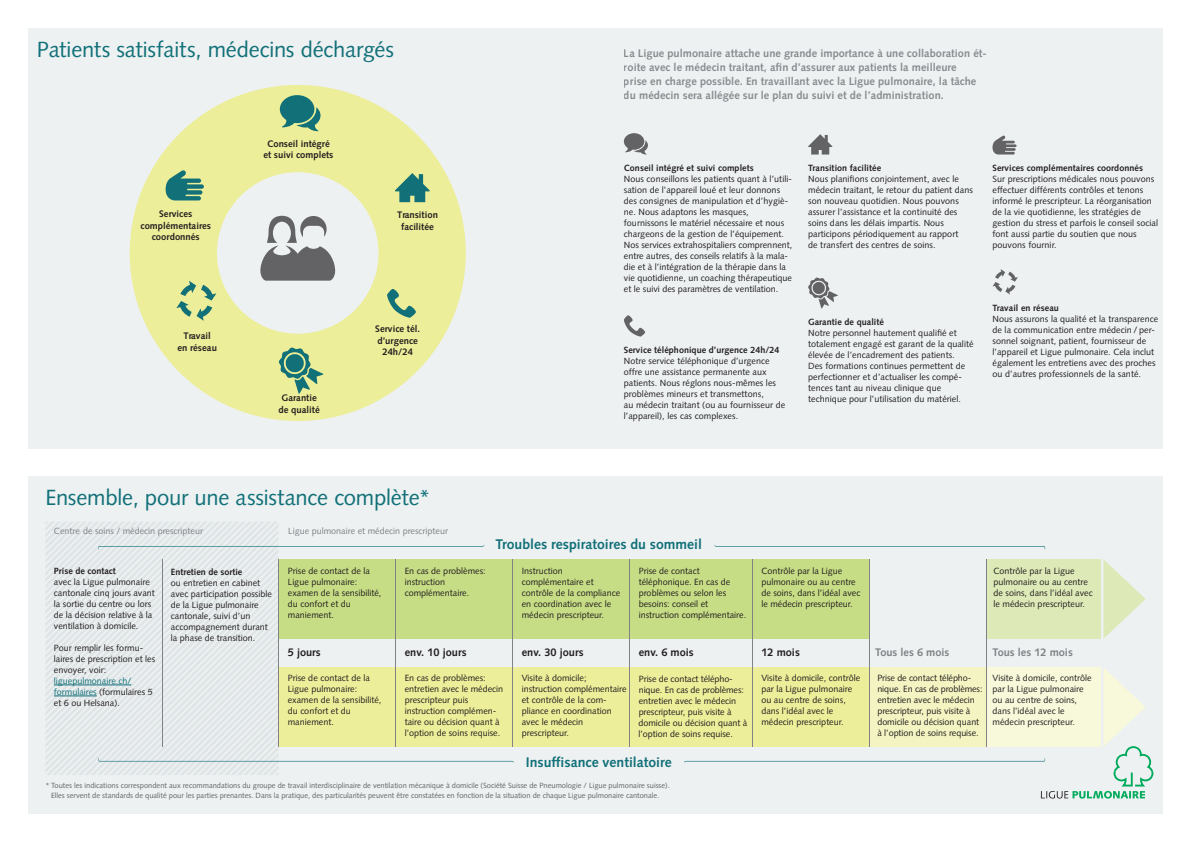
<style>
.page{position:relative;width:1191px;height:842px;background:#fff}
.page>*{position:absolute;margin:0;border:0;box-sizing:border-box;transform-origin:0 0}
._2_head_22pt_roman{font:22px "Syntax";letter-spacing:-.01em;color:#117078}
.t1{font:700 14px "Syntax";color:#117078}
.t2{font:700 11px/14px "Syntax";color:#939598}
.t3{font:700 11px "Syntax";color:#231f20}
.t4{font:700 11px "Syntax";color:#808285}
.t5{font:700 9.5px/11.4px "Syntax";color:#231f20;text-align:center}
._4_copy_grafik_9pt{font:9px/11px "Syntax";color:#231f20}
._4_copy_grafik_title{font:700 9px "Syntax";letter-spacing:.005em;color:#231f20}
.t6{font:9px "Syntax";color:#808285}
._7_quellentext__bild{font:7.5px/9.5px "Syntax";color:#636366}
.s1{font-weight:700}
.s2{color:#117078}
</style>
<div class="page">
<div style="left:28px;top:28px;width:1134px;height:421px;background:#edf1f2"></div>
<svg style="left:624px;top:133px;width:24px;height:22px"></svg>
<svg style="left:624px;top:315px;width:21px;height:22px"></svg>
<svg style="left:808px;top:134px;width:24px;height:21px"></svg>
<svg style="left:808px;top:277px;width:30px;height:32px"></svg>
<svg style="left:992px;top:135px;width:24px;height:20px"></svg>
<svg style="left:992px;top:269px;width:26px;height:26px"></svg>
<div style="left:28px;top:477px;width:1134px;height:337px;background:#edf1f2"></div>
<div style="left:279px;top:559px;width:590px;height:80px;background:#c7dd85"></div>
<div style="left:987px;top:559px;width:113px;height:80px;background:#ddeab7"></div>
<div style="left:279px;top:667px;width:590px;height:80px;background:#edee99"></div>
<hr style="left:629px;top:559px;width:1px;height:188px;background:#808285">
<hr style="left:752px;top:559px;width:1px;height:188px;background:#808285">
<hr style="left:869px;top:559px;width:1px;height:188px;background:#808285">
<hr style="left:986px;top:559px;width:1px;height:188px;background:#808285">
<svg style="left:46px;top:522px;width:468px;height:253px"></svg>
<svg style="left:714px;top:545px;width:331px;height:4px"></svg>
<svg style="left:1103px;top:559px;width:42px;height:80px"></svg>
<hr style="left:54px;top:685px;width:77px;height:1px;background:#117078">
<hr style="left:54px;top:696px;width:43px;height:1px;background:#117078">
<svg style="left:684px;top:667px;width:469px;height:132px"></svg>
<svg style="left:130px;top:85px;width:336px;height:336px;fill:#edee99"></svg>
<svg style="left:260px;top:216px;width:75px;height:65px"></svg>
<svg style="left:279px;top:347px;width:45px;height:47px;background:#94bb8b"></svg>
<svg style="left:176px;top:281px;width:40px;height:40px;background:#b7cf90"></svg>
<svg style="left:166px;top:170px;width:38px;height:30px"></svg>
<svg style="left:280px;top:95px;width:40px;height:36px"></svg>
<svg style="left:387px;top:289px;width:29px;height:29px"></svg>
<svg style="left:395px;top:173px;width:34px;height:29px"></svg>
<p class="_2_head_22pt_roman" style="left:37px;top:36px;width:359px">Patients satisfaits, médecins déchargés</p>
<p class="t5" style="left:140px;top:209px;width:72px">Services complémentaires coordonnés</p>
<p class="t5" style="left:177px;top:330px;width:41px">Travail<br>en réseau</p>
<p class="t5" style="left:263px;top:138px;width:72px">Conseil intégré et suivi complets</p>
<p class="t5" style="left:278px;top:392px;width:43px">Garantie de qualité</p>
<p class="t5" style="left:397px;top:209px;width:42px">Transition facilitée</p>
<p class="t5" style="left:375px;top:323px;width:46px">Service tél. d’urgence<br>24h/24</p>
<p class="_2_head_22pt_roman" style="left:45px;top:484px;width:387px">Ensemble, pour une assistance complète*</p>
<p class="t6" style="left:54px;top:526px;width:151px">Centre de soins / médecin prescripteur</p>
<p class="t6" style="left:288px;top:526px;width:161px">Ligue pulmonaire et médecin prescripteur</p>
<p class="t2" style="left:624px;top:46px;width:364px">La Ligue pulmonaire attache une grande importance à une collaboration ét&shy;roite avec le médecin traitant, afin d’assurer aux patients la meilleure<br>prise en charge possible. En travaillant avec la Ligue pulmonaire, la tâche du médecin sera allégée sur le plan du suivi et de l’administration.</p>
<p class="_4_copy_grafik_title" style="left:624px;top:163px;width:131px">Conseil intégré et suivi complets</p>
<p class="_4_copy_grafik_9pt" style="left:624px;top:173px;width:170px">Nous conseillons les patients quant à l’utili&shy;sation de l’appareil loué et leur donnons des consignes de manipulation et d’hygiè&shy;ne. Nous adaptons les masques, fournissons le matériel nécessaire et nous chargeons de la gestion de l’équipement.<br>Nos services extrahospitaliers comprennent, entre autres, des conseils relatifs à la mala&shy;die et à l’intégration de la thérapie dans la vie quotidienne, un coaching thérapeutique et le suivi des paramètres de ventilation.</p>
<p class="_4_copy_grafik_title" style="left:624px;top:345px;width:157px">Service téléphonique d’urgence 24h/24</p>
<p class="_4_copy_grafik_9pt" style="left:624px;top:355px;width:163px">Notre service téléphonique d’urgence offre une assistance permanente aux patients. Nous réglons nous-mêmes les problèmes mineurs et transmettons,<br>au médecin traitant (ou au fournisseur de l’appareil), les cas complexes.</p>
<p class="_4_copy_grafik_title" style="left:808px;top:163px;width:75px">Transition facilitée</p>
<p class="_4_copy_grafik_9pt" style="left:808px;top:173px;width:166px">Nous planifions conjointement, avec le médecin traitant, le retour du patient dans son nouveau quotidien. Nous pouvons assurer l’assistance et la continuité des soins dans les délais impartis. Nous participons périodiquement au rapport<br>de transfert des centres de soins.</p>
<p class="_4_copy_grafik_title" style="left:808px;top:317px;width:77px">Garantie de qualité</p>
<p class="_4_copy_grafik_9pt" style="left:808px;top:327px;width:167px">Notre personnel hautement qualifié et totalement engagé est garant de la qualité élevée de l’encadrement des patients.<br>Des formations continues permettent de perfectionner et d’actualiser les compé&shy;tences tant au niveau clinique que technique pour l’utilisation du matériel.</p>
<p class="_4_copy_grafik_title" style="left:992px;top:163px;width:152px">Services complémentaires coordonnés</p>
<p class="_4_copy_grafik_9pt" style="left:992px;top:173px;width:167px">Sur prescriptions médicales nous pouvons effectuer différents contrôles et tenons informé le prescripteur. La réorganisation de la vie quotidienne, les stratégies de gestion du stress et parfois le conseil social font aussi partie du soutien que nous pouvons fournir.</p>
<p class="_4_copy_grafik_title" style="left:992px;top:303px;width:68px">Travail en réseau</p>
<p class="_4_copy_grafik_9pt" style="left:992px;top:313px;width:167px">Nous assurons la qualité et la transparence de la communication entre médecin / per&shy;sonnel soignant, patient, fournisseur de l’appareil et Ligue pulmonaire. Cela inclut également les entretiens avec des proches ou d’autres professionnels de la santé.</p>
<p class="t1" style="left:495px;top:536px;width:208px">Troubles respiratoires du sommeil</p>
<p class="_4_copy_grafik_9pt" style="left:54px;top:565px;width:103px"><span class="s1">Prise de contact<br></span>avec la Ligue pulmonaire cantonale cinq jours avant la sortie du centre ou lors de la décision relative à la ventilation à domicile.</p>
<p class="_4_copy_grafik_9pt" style="left:54px;top:642px;width:103px">Pour remplir les formu&shy;laires de prescription et les envoyer, voir: <span class="s2">liguepulmonaire.ch/ formulaires</span> (formulaires 5 et 6 ou Helsana).</p>
<p class="_4_copy_grafik_9pt" style="left:171px;top:567px;width:103px"><span class="s1">Entretien de sortie<br></span>ou entretien en cabinet avec participation possible de la Ligue pulmonaire cantonale, suivi d’un accompagnement durant la phase de transition.</p>
<p class="_4_copy_grafik_9pt" style="left:288px;top:565px;width:95px">Prise de contact de la<br>Ligue pulmonaire: examen de la sensibilité, du confort et du maniement.</p>
<p class="_4_copy_grafik_9pt" style="left:405px;top:565px;width:82px">En cas de problèmes: instruction complémentaire.</p>
<p class="_4_copy_grafik_9pt" style="left:522px;top:565px;width:100px">Instruction complémentaire et contrôle de la compliance en coordination avec le médecin prescripteur.</p>
<p class="_4_copy_grafik_9pt" style="left:639px;top:565px;width:109px">Prise de contact téléphonique. En cas de problèmes ou selon les besoins: conseil et instruction complémentaire.</p>
<p class="t3" style="left:288px;top:646px;width:34px">5 jours</p>
<p class="t3" style="left:405px;top:646px;width:63px">env. 10 jours</p>
<p class="t3" style="left:522px;top:646px;width:63px">env. 30 jours</p>
<p class="t3" style="left:639px;top:646px;width:57px">env. 6 mois</p>
<p class="t3" style="left:761px;top:646px;width:40px">12 mois</p>
<p class="t4" style="left:875px;top:646px;width:76px">Tous les 6 mois</p>
<p class="_4_copy_grafik_9pt" style="left:761px;top:673px;width:100px">Visite à domicile, contrôle par la Ligue pulmonaire ou au centre de soins, dans l’idéal avec le médecin prescripteur.</p>
<p class="_4_copy_grafik_9pt" style="left:761px;top:565px;width:101px">Contrôle par la Ligue pulmonaire ou au centre de soins, dans l’idéal avec le médecin prescripteur.</p>
<p class="_4_copy_grafik_9pt" style="left:993px;top:565px;width:101px">Contrôle par la Ligue pulmonaire ou au centre de soins, dans l’idéal avec le médecin prescripteur.</p>
<p class="t4" style="left:992px;top:646px;width:82px">Tous les 12 mois</p>
<p class="_4_copy_grafik_9pt" style="left:288px;top:673px;width:95px">Prise de contact de la<br>Ligue pulmonaire: examen de la sensibilité, du confort et du maniement.</p>
<p class="_4_copy_grafik_9pt" style="left:405px;top:673px;width:100px">En cas de problèmes: entretien avec le médecin prescripteur puis instruction complémen&shy;taire ou décision quant à l’option de soins requise.</p>
<p class="_4_copy_grafik_9pt" style="left:522px;top:673px;width:106px">Visite à domicile; instruction complémentaire et contrôle de la com&shy;pliance en coordination avec le médecin prescripteur.</p>
<p class="_4_copy_grafik_9pt" style="left:638px;top:673px;width:110px">Prise de contact télépho&shy;nique. En cas de problèmes: entretien avec le médecin prescripteur, puis visite à domicile ou décision quant à l’option de soins requise.</p>
<p class="_4_copy_grafik_9pt" style="left:877px;top:673px;width:107px">Prise de contact télépho&shy;nique. En cas de problèmes: entretien avec le médecin prescripteur, puis visite à domicile ou décision quant à l’option de soins requise.</p>
<p class="_4_copy_grafik_9pt" style="left:992px;top:673px;width:100px">Visite à domicile, contrôle par la Ligue pulmonaire ou au centre de soins, dans l’idéal avec le médecin prescripteur.</p>
<p class="t1" style="left:526px;top:754px;width:147px">Insuffisance ventilatoire</p>
<p class="_7_quellentext__bild" style="left:51px;top:781px;width:620px;text-indent:-6px">* Toutes les indications correspondent aux recommandations du groupe de travail interdisciplinaire de ventilation mécanique à domicile (Société Suisse de Pneumologie / Ligue pulmonaire suisse).<br>Elles servent de standards de qualité pour les parties prenantes. Dans la pratique, des particularités peuvent être constatées en fonction de la situation de chaque Ligue pulmonaire cantonale.</p>
</div>
